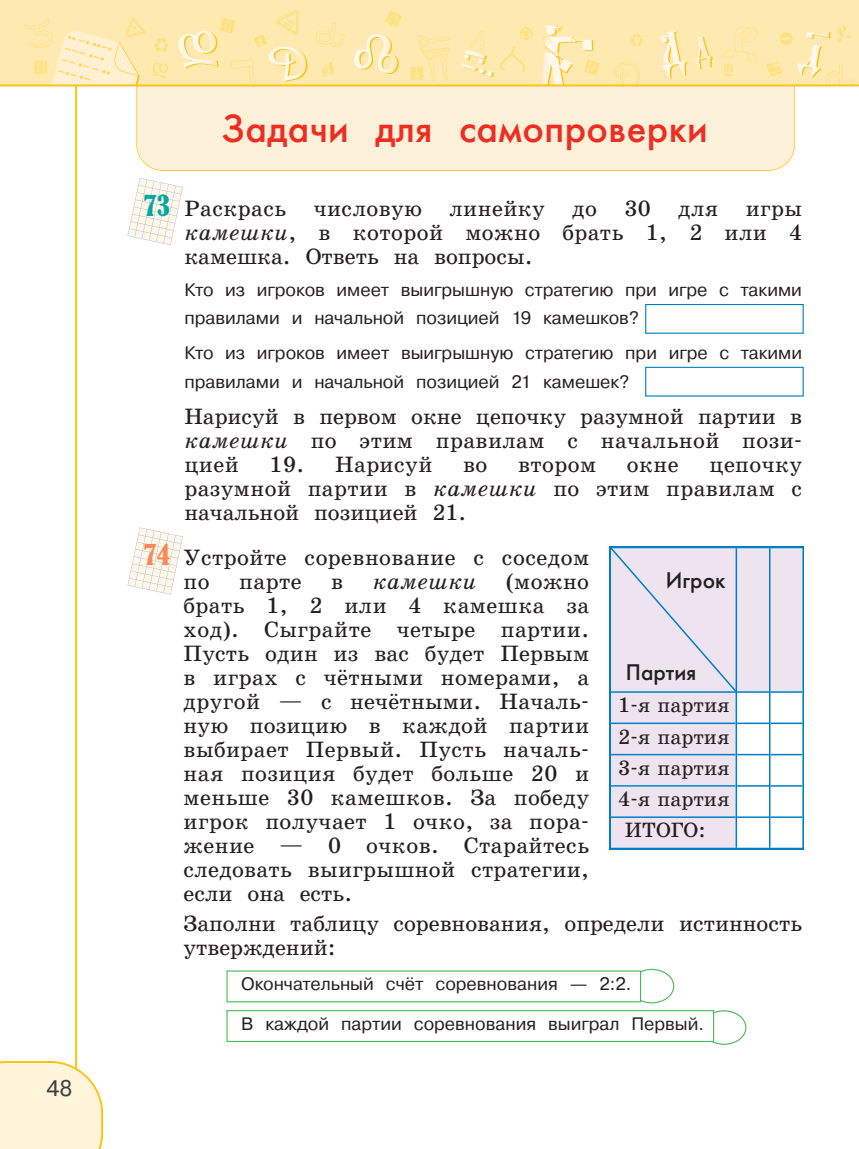
<style>
.page{position:relative;width:859px;height:1149px;background:#fff}
.page>*{position:absolute;margin:0;border:0;box-sizing:border-box;transform-origin:0 0}
.t1{font:39px "Futuris C";letter-spacing:.01em;color:#ee2e22}
.t2{font:condensed 27px "Bernard";color:#00a99d}
.t3{font:condensed 27px "Bernard";color:#f68a58}
.t4{font:22.5px/24px "School Book AC";letter-spacing:.015em;color:#231f20;text-align:justify}
.t5{font:22.5px "Futuris C";color:#231f20}
.t6{font:italic 22.5px "School Book AC";letter-spacing:.02em;color:#231f20}
.t7{font:22.5px "Pragmatica Book AC";color:#3e3e3f}
.t8{font:21px "School Book AC";color:#231f20}
.t9{font:18px/28.5px "Pragmatica Book AC";color:#231f20}
.s1{font-style:italic}
</style>
<div class="page">
<div style="left:137px;top:1px;width:657px;height:169px;background:#fef1d9;border-radius:26px"></div>
<div style="left:136px;top:0;width:659px;height:171px;border:2px solid #fec210;border-radius:26px"></div>
<hr style="left:75px;top:42px;width:2px;height:1038px;background:#fec210">
<div style="left:0;top:0;width:859px;height:85px;background:#feeab1"></div>
<div style="left:520px;top:27px;width:12px;height:13px;background:#ffe07f;border-radius:50%"></div>
<svg style="left:521px;top:28px;width:10px;height:10px"></svg>
<div style="left:780px;top:32px;width:13px;height:13px;background:#ffe07f;border-radius:50%"></div>
<svg style="left:781px;top:36px;width:10px;height:5px"></svg>
<svg style="left:321px;top:62px;width:13px;height:15px"></svg>
<svg style="left:630px;top:34px;width:13px;height:13px"></svg>
<svg style="left:154px;top:38px;width:14px;height:14px"></svg>
<svg style="left:767px;top:61px;width:15px;height:15px"></svg>
<svg style="left:385px;top:10px;width:17px;height:17px"></svg>
<svg style="left:461px;top:31px;width:33px;height:46px"></svg>
<svg style="left:152px;top:62px;width:16px;height:17px"></svg>
<svg style="left:354px;top:34px;width:45px;height:40px"></svg>
<svg style="left:315px;top:22px;width:30px;height:25px"></svg>
<svg style="left:724px;top:27px;width:33px;height:49px"></svg>
<svg style="left:661px;top:31px;width:52px;height:48px"></svg>
<svg style="left:410px;top:35px;width:41px;height:47px"></svg>
<svg style="left:500px;top:46px;width:26px;height:26px"></svg>
<svg style="left:613px;top:62px;width:27px;height:22px"></svg>
<svg style="left:178px;top:9px;width:130px;height:75px"></svg>
<svg style="left:797px;top:26px;width:57px;height:58px"></svg>
<svg style="left:542px;top:26px;width:58px;height:58px"></svg>
<svg style="left:25px;top:17px;width:121px;height:67px"></svg>
<svg style="left:0;top:1060px;width:103px;height:88px"></svg>
<hr style="left:0;top:84px;width:859px;height:2px;background:#fec210">
<svg style="left:128px;top:178px;width:55px;height:67px"></svg>
<svg style="left:701px;top:1010px;width:45px;height:34px"></svg>
<div style="left:228px;top:1010px;width:485px;height:30px;background:#fff"></div>
<div style="left:226px;top:1009px;width:488px;height:32px;border:1px solid #49b857"></div>
<svg style="left:629px;top:968px;width:45px;height:35px"></svg>
<div style="left:228px;top:971px;width:412px;height:29px;background:#fff"></div>
<div style="left:226px;top:970px;width:415px;height:32px;border:1px solid #49b857"></div>
<svg style="left:609px;top:546px;width:195px;height:303px"></svg>
<hr style="left:736px;top:548px;width:1px;height:299px;background:#007ec5">
<hr style="left:769px;top:548px;width:1px;height:299px;background:#007ec5">
<hr style="left:737px;top:691px;width:32px;height:1px;background:#007ec5">
<hr style="left:770px;top:691px;width:32px;height:1px;background:#007ec5">
<hr style="left:611px;top:722px;width:125px;height:1px;background:#007ec5">
<hr style="left:737px;top:722px;width:32px;height:1px;background:#007ec5">
<hr style="left:770px;top:722px;width:32px;height:1px;background:#007ec5">
<hr style="left:611px;top:753px;width:125px;height:2px;background:#007ec5">
<hr style="left:737px;top:753px;width:32px;height:2px;background:#007ec5">
<hr style="left:770px;top:753px;width:32px;height:2px;background:#007ec5">
<hr style="left:611px;top:785px;width:125px;height:1px;background:#007ec5">
<hr style="left:737px;top:785px;width:32px;height:1px;background:#007ec5">
<hr style="left:770px;top:785px;width:32px;height:1px;background:#007ec5">
<hr style="left:611px;top:816px;width:125px;height:1px;background:#007ec5">
<hr style="left:737px;top:816px;width:32px;height:1px;background:#007ec5">
<hr style="left:770px;top:816px;width:32px;height:1px;background:#007ec5">
<svg style="left:609px;top:546px;width:130px;height:148px"></svg>
<svg style="left:645px;top:304px;width:159px;height:93px"></svg>
<svg style="left:128px;top:527px;width:55px;height:67px"></svg>
<p class="t7" style="left:47px;top:1079px;width:28px">48</p>
<h1 class="t1" style="left:222px;top:114px;width:487px">Задачи для самопроверки</h1>
<p class="t2" style="left:143px;top:191px;width:28px">73</p>
<p class="t3" style="left:143px;top:540px;width:28px">74</p>
<p class="t4" style="left:184px;top:198px;width:619px">Раскрась числовую линейку до 30 для игры <span class="s1">камешки</span>, в которой можно брать 1, 2 или 4 камешка. Ответь на во просы.</p>
<p class="t9" style="left:184px;top:277px;width:619px">Кто из игроков имеет выигрышную стратегию при игре с такими правилами и начальной позицией 19 камешков?</p>
<p class="t9" style="left:184px;top:340px;width:619px">Кто из игроков имеет выигрышную стратегию при игре с такими правилами и начальной позицией 21 камешек?</p>
<p class="t4" style="left:184px;top:406px;width:619px">На ри суй в первом ок не це поч ку разумной партии в <span class="s1">ка меш ки</span> по этим пра ви лам с на чаль ной по зи - цией</p>
<p class="t4" style="left:270px;top:454px;width:164px">19. На ри суй</p>
<p class="t4" style="left:463px;top:454px;width:26px">во</p>
<p class="t4" style="left:518px;top:454px;width:80px">втором</p>
<p class="t4" style="left:627px;top:454px;width:53px">ок не</p>
<p class="t4" style="left:184px;top:454px;width:619px;text-indent:525px">це поч ку разумной партии в <span class="s1">ка меш ки</span> по этим пра ви лам с на чаль ной по зи цией 21.</p>
<p class="t4" style="left:184px;top:547px;width:407px">Ус т рой те со рев но ва ние с со се дом по</p>
<p class="t4" style="left:184px;top:571px;width:407px;text-indent:322px">(мож но брать 1, 2 или 4 ка меш ка за ход). Сыг рай те че ты ре пар тии.<br>Пусть один из вас бу дет Пер вым в иг рах с чёт ны ми но ме ра ми, а дру гой — с не чёт ны ми. На чаль - ную по зи цию в каждой пар тии вы би ра ет Пер вый. Пусть на чаль - ная по зи ция бу дет боль ше 20 и мень ше 30 ка меш ков. За по бе ду иг рок по лу ча ет 1 оч ко, за по ра - же ние — 0 оч ков. Старайтесь следовать выигрышной стратегии, если она есть.</p>
<p class="t5" style="left:666px;top:571px;width:61px">Игрок</p>
<p class="t4" style="left:239px;top:571px;width:64px">пар те</p>
<p class="t4" style="left:331px;top:571px;width:13px">в</p>
<p class="t6" style="left:373px;top:573px;width:105px">ка меш ки</p>
<p class="t5" style="left:626px;top:662px;width:72px">Партия</p>
<p class="t8" style="left:618px;top:697px;width:113px">1-я партия</p>
<p class="t8" style="left:618px;top:728px;width:113px">2-я партия</p>
<p class="t8" style="left:618px;top:759px;width:113px">3-я партия</p>
<p class="t8" style="left:618px;top:790px;width:113px">4-я партия</p>
<p class="t8" style="left:625px;top:822px;width:82px">ИТОГО:</p>
<p class="t4" style="left:184px;top:912px;width:620px">За пол ни таб ли цу со рев но ва ния, оп ре де ли ис тин ность ут верж де ний:</p>
<p class="t9" style="left:241px;top:971px;width:392px">Окончательный счёт соревнования — 2:2.</p>
<p class="t9" style="left:241px;top:1010px;width:465px">В каждой партии соревнования выиграл Первый.</p>
</div>
